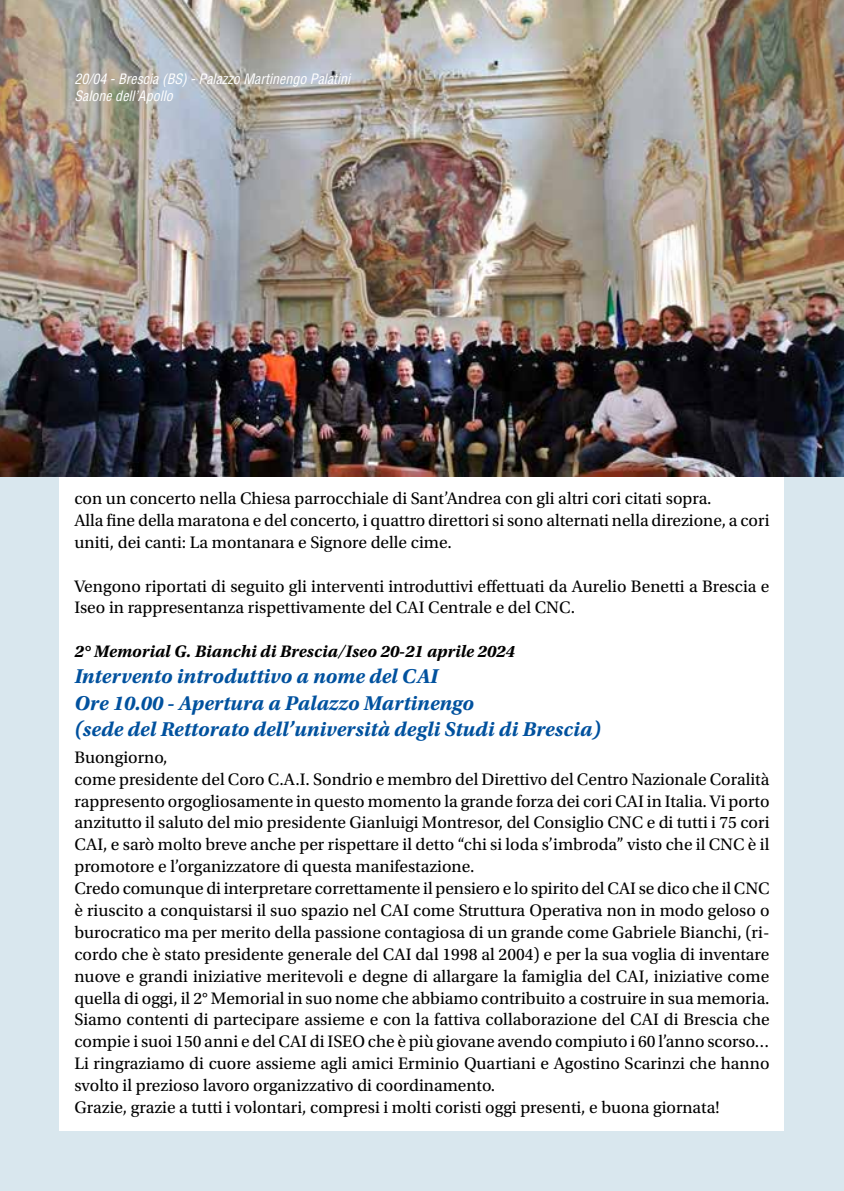
<style>
.page{position:relative;width:844px;height:1191px;background:#fff}
.page>*{position:absolute;margin:0;border:0;box-sizing:border-box;transform-origin:0 0}
.t1{font:italic 700 21px/26.2px "Utopia Std";color:#00519e}
.t2{font:17.5px/21.9px "Utopia Std";color:#000}
.t3{font:italic 700 17.5px "Utopia Std";color:#000}
.t4{font:italic condensed 14px/16.8px "Helvetica LT Std";color:#fff}
</style>
<div class="page">
<div style="left:0;top:0;width:843px;height:1191px;background:#d9e7ee"></div>
<div style="left:60px;top:60px;width:724px;height:1071px;background:#fff"></div>
<img style="left:0;top:0;width:843px;height:476px">
<p class="t4" style="left:74px;top:71px;width:277px">20/04 - Brescia (BS) - Palazzo Martinengo Palatini<br>Salone dell’Apollo</p>
<p class="t2" style="left:74px;top:488px;width:696px">con un concerto nella Chiesa parrocchiale di Sant’Andrea con gli altri cori citati sopra.<br>Alla fine della maratona e del concerto, i quattro direttori si sono alternati nella direzione, a cori uniti, dei canti: La montanara e Signore delle cime.</p>
<p class="t2" style="left:74px;top:575px;width:696px">Vengono riportati di seguito gli interventi introduttivi effettuati da Aurelio Benetti a Brescia e<br>Iseo in rappresentanza rispettivamente del CAI Centrale e del CNC.</p>
<p class="t3" style="left:74px;top:641px;width:441px">2° Memorial G. Bianchi di Brescia/Iseo 20-21 aprile 2024</p>
<p class="t1" style="left:74px;top:663px;width:527px">Intervento introduttivo a nome del CAI<br>Ore 10.00 - Apertura a Palazzo Martinengo<br>(sede del Rettorato dell’università degli Studi di Brescia)</p>
<p class="t2" style="left:74px;top:746px;width:696px">Buongiorno,<br>come presidente del Coro C.A.I. Sondrio e membro del Direttivo del Centro Nazionale Coralità rappresento orgogliosamente in questo momento la grande forza dei cori CAI in Italia. Vi porto anzitutto il saluto del mio presidente Gianluigi Montresor, del Consiglio CNC e di tutti i 75 cori CAI, e sarò molto breve anche per rispettare il detto “chi si loda s’imbroda” visto che il CNC è il promotore e l’organizzatore di questa manifestazione.<br>Credo comunque di interpretare correttamente il pensiero e lo spirito del CAI se dico che il CNC è riuscito a conquistarsi il suo spazio nel CAI come Struttura Operativa non in modo geloso o burocratico ma per merito della passione contagiosa di un grande come Gabriele Bianchi, (ri&shy;cordo che è stato presidente generale del CAI dal 1998 al 2004) e per la sua voglia di inventare nuove e grandi iniziative meritevoli e degne di allargare la famiglia del CAI, iniziative come quella di oggi, il 2° Memorial in suo nome che abbiamo contribuito a costruire in sua memoria.<br>Siamo contenti di partecipare assieme e con la fattiva collaborazione del CAI di Brescia che compie i suoi 150 anni e del CAI di ISEO che è più giovane avendo compiuto i 60 l’anno scorso… Li ringraziamo di cuore assieme agli amici Erminio Quartiani e Agostino Scarinzi che hanno svolto il prezioso lavoro organizzativo di coordinamento.<br>Grazie, grazie a tutti i volontari, compresi i molti coristi oggi presenti, e buona giornata!</p>
</div>
